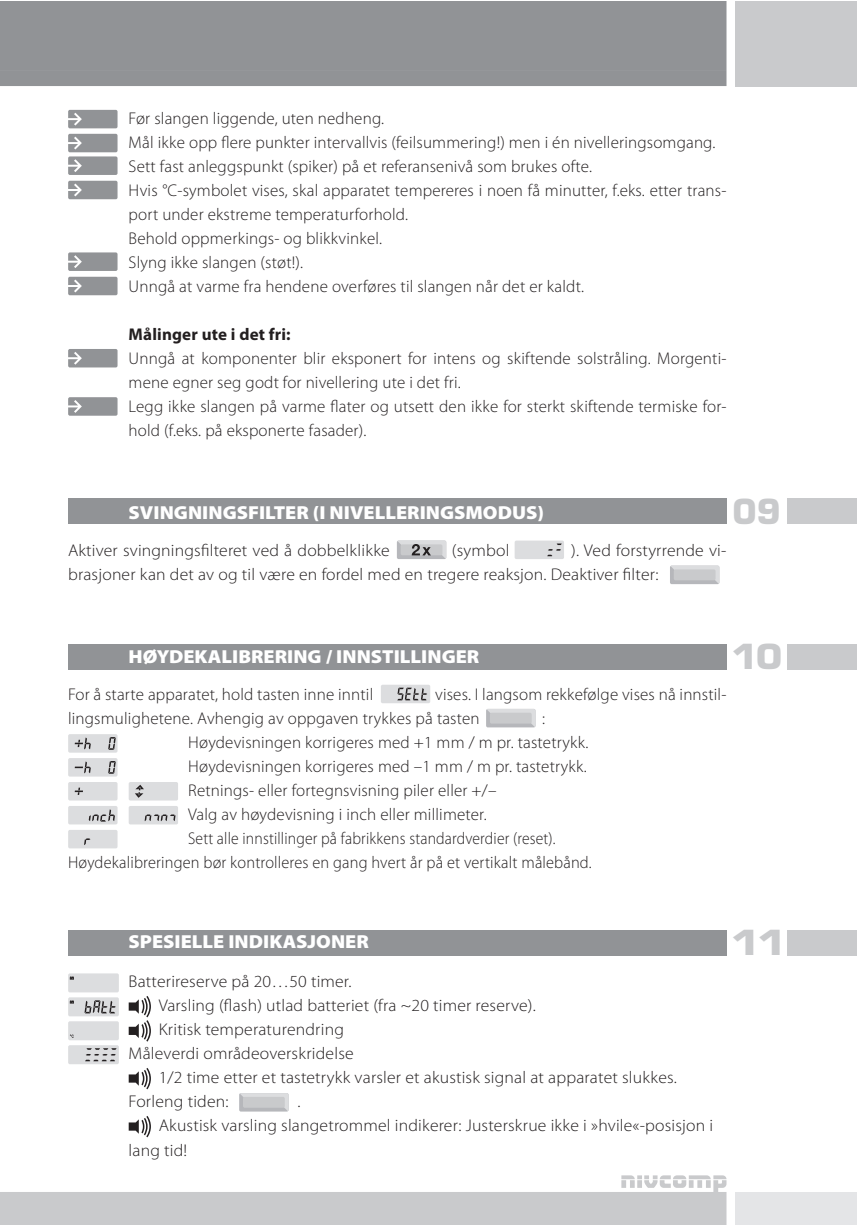
<style>
.page{position:relative;width:857px;height:1225px;background:#fff}
.page>*{position:absolute;margin:0;border:0;box-sizing:border-box;transform-origin:0 0}
.t1{font:900 37.8px "Eurostile T";color:#c9cacc;scale:1.2 1}
.t2{font:900 37.8px "Eurostile T";color:#c9cacc;scale:1.1 1}
.t3{font:900 37.8px "Eurostile T";color:#c9cacc}
.t4{font:900 18.8px "Myriad Pro";color:#fff;scale:1.07 1}
.t5{font:300 17px/24px "Myriad Pro";letter-spacing:.01em;color:#231f20}
.t6{font:300 17px/24px "Myriad Pro";letter-spacing:.01em;color:#231f20;scale:1.04 1}
.t7{font:300 17px "Myriad Pro";letter-spacing:.01em;color:#231f20;scale:.96 1}
.t8{font:300 17px "Myriad Pro";letter-spacing:.01em;color:#231f20;scale:.92 1}
.t9{font:700 17px "Myriad Pro";letter-spacing:.01em;color:#231f20}
</style>
<div class="page">
<div style="left:68px;top:930px;width:658px;height:25px;background:#919396"></div>
<div style="left:786px;top:930px;width:70px;height:25px;background:#c9cacc"></div>
<div style="left:68px;top:644px;width:658px;height:25px;background:#919396"></div>
<div style="left:786px;top:644px;width:70px;height:25px;background:#c9cacc"></div>
<div style="left:68px;top:734px;width:49px;height:18px;background:#dcdddf;border-radius:2px"></div>
<svg style="left:75px;top:737px;width:16px;height:12px"></svg>
<svg style="left:108px;top:737px;width:8px;height:13px"></svg>
<div style="left:68px;top:758px;width:49px;height:18px;background:#dcdddf;border-radius:2px"></div>
<svg style="left:75px;top:761px;width:16px;height:12px"></svg>
<svg style="left:108px;top:761px;width:8px;height:12px"></svg>
<div style="left:68px;top:782px;width:49px;height:18px;background:#dcdddf;border-radius:2px"></div>
<svg style="left:75px;top:787px;width:8px;height:8px"></svg>
<div style="left:129px;top:782px;width:49px;height:18px;background:#dcdddf;border-radius:2px"></div>
<svg style="left:135px;top:784px;width:9px;height:14px"></svg>
<div style="left:68px;top:806px;width:49px;height:18px;background:#dcdddf;border-radius:2px"></div>
<svg style="left:89px;top:809px;width:26px;height:12px"></svg>
<div style="left:129px;top:806px;width:49px;height:18px;background:#dcdddf;border-radius:2px"></div>
<svg style="left:144px;top:814px;width:31px;height:7px"></svg>
<div style="left:68px;top:830px;width:49px;height:18px;background:#dcdddf;border-radius:2px"></div>
<svg style="left:84px;top:838px;width:6px;height:7px"></svg>
<div style="left:68px;top:973px;width:51px;height:19px;background:#dcdddf;border-radius:2px"></div>
<svg style="left:70px;top:976px;width:4px;height:3px"></svg>
<div style="left:68px;top:997px;width:51px;height:19px;background:#dcdddf;border-radius:2px"></div>
<svg style="left:70px;top:1000px;width:4px;height:3px"></svg>
<svg style="left:84px;top:1000px;width:32px;height:13px"></svg>
<div style="left:68px;top:1021px;width:51px;height:19px;background:#dcdddf;border-radius:2px"></div>
<div style="left:68px;top:1045px;width:51px;height:19px;background:#dcdddf;border-radius:2px"></div>
<svg style="left:85px;top:1048px;width:31px;height:13px"></svg>
<svg style="left:129px;top:1068px;width:22px;height:21px"></svg>
<svg style="left:129px;top:996px;width:22px;height:45px"></svg>
<svg style="left:129px;top:1116px;width:22px;height:21px"></svg>
<svg style="left:68px;top:110px;width:49px;height:18px"></svg>
<svg style="left:68px;top:134px;width:49px;height:41px;background:#a2a4a6"></svg>
<svg style="left:68px;top:181px;width:49px;height:18px"></svg>
<svg style="left:68px;top:252px;width:49px;height:19px"></svg>
<svg style="left:68px;top:277px;width:49px;height:18px"></svg>
<svg style="left:68px;top:349px;width:49px;height:18px"></svg>
<svg style="left:68px;top:397px;width:49px;height:19px"></svg>
<div style="left:68px;top:498px;width:658px;height:26px;background:#919396"></div>
<div style="left:786px;top:498px;width:70px;height:26px;background:#c9cacc"></div>
<div style="left:734px;top:1px;width:122px;height:85px;background:#c9cacc"></div>
<div style="left:0;top:70px;width:726px;height:16px;background:#919396"></div>
<div style="left:0;top:1px;width:726px;height:69px;background:#919396"></div>
<svg style="left:0;top:1175px;width:726px;height:49px"></svg>
<div style="left:734px;top:1192px;width:122px;height:32px;background:#e4e5e7"></div>
<div style="left:514px;top:540px;width:49px;height:19px;background:#dcdddf;border-radius:2px"></div>
<svg style="left:547px;top:543px;width:14px;height:13px"></svg>
<svg style="left:397px;top:540px;width:49px;height:19px"></svg>
<svg style="left:670px;top:565px;width:49px;height:19px"></svg>
<div style="left:673px;top:569px;width:42px;height:11px;background:#c9cacc;border-radius:2px"></div>
<svg style="left:486px;top:709px;width:49px;height:18px"></svg>
<div style="left:489px;top:712px;width:42px;height:11px;background:#c9cacc;border-radius:2px"></div>
<div style="left:380px;top:684px;width:50px;height:19px;background:#dcdddf;border-radius:2px"></div>
<svg style="left:397px;top:687px;width:30px;height:13px"></svg>
<svg style="left:239px;top:1093px;width:49px;height:18px"></svg>
<div style="left:243px;top:1096px;width:41px;height:11px;background:#c9cacc;border-radius:2px"></div>
<p class="t5" style="left:129px;top:108px;width:599px">Før slangen liggende, uten nedheng.<br>Mål ikke opp flere punkter intervallvis (feilsummering!) men i én nivelleringsomgang.<br>Sett fast anleggspunkt (spiker) på et referansenivå som brukes ofte.<br>Hvis °C-symbolet vises, skal apparatet tempereres i noen få minutter, f.eks. etter trans&shy;port under ekstreme temperaturforhold.<br>Behold oppmerkings- og blikkvinkel.<br>Slyng ikke slangen (støt!).<br>Unngå at varme fra hendene overføres til slangen når det er kaldt.</p>
<p class="t9" style="left:129px;top:328px;width:163px">Målinger ute i det fri:</p>
<p class="t5" style="left:129px;top:348px;width:599px">Unngå at komponenter blir eksponert for intens og skiftende solstråling. Morgenti&shy;mene egner seg godt for nivellering ute i det fri.<br>Legg ikke slangen på varme flater og utsett den ikke for sterkt skiftende termiske for&shy;hold (f.eks. på eksponerte fasader).</p>
<p class="t4" style="left:129px;top:505px;width:389px">SVINGNINGSFILTER (I NIVELLERINGSMODUS)</p>
<p class="t6" style="left:68px;top:539px;width:311px">Aktiver svingningsfilteret ved å dobbelklikke</p>
<p class="t6" style="left:451px;top:539px;width:57px">(symbol</p>
<p class="t6" style="left:68px;top:539px;width:634px;text-indent:503px">). Ved forstyrrende vi&shy;brasjoner kan det av og til være en fordel med en tregere reaksjon. Deaktiver filter:</p>
<h1 class="t3" style="left:732px;top:496px;width:50px">09</h1>
<h1 class="t2" style="left:731px;top:642px;width:48px">10</h1>
<p class="t4" style="left:129px;top:649px;width:329px">HØYDEKALIBRERING / INNSTILLINGER</p>
<p class="t5" style="left:68px;top:684px;width:306px">For å starte apparatet, hold tasten inne inntil</p>
<p class="t5" style="left:68px;top:684px;width:659px;text-indent:367px">vises. I langsom rekkefølge vises nå innstil&shy;lingsmulighetene. Avhengig av oppgaven trykkes på tasten</p>
<p class="t5" style="left:542px;top:708px;width:4px">:</p>
<p class="t5" style="left:188px;top:732px;width:401px">Høydevisningen korrigeres med +1 mm / m pr. tastetrykk.</p>
<p class="t5" style="left:188px;top:756px;width:400px">Høydevisningen korrigeres med –1 mm / m pr. tastetrykk.</p>
<p class="t5" style="left:188px;top:780px;width:310px">Retnings- eller fortegnsvisning piler eller +/–</p>
<p class="t5" style="left:188px;top:804px;width:300px">Valg av høydevisning i inch eller millimeter.</p>
<p class="t8" style="left:188px;top:832px;width:400px">Sett alle innstillinger på fabrikkens standardverdier (reset).</p>
<p class="t7" style="left:68px;top:856px;width:546px">Høydekalibreringen bør kontrolleres en gang hvert år på et vertikalt målebånd.</p>
<p class="t4" style="left:129px;top:935px;width:226px">SPESIELLE INDIKASJONER</p>
<p class="t6" style="left:129px;top:971px;width:216px">Batterireserve på 20…50 timer.</p>
<p class="t6" style="left:159px;top:995px;width:364px">Varsling (flash) utlad batteriet (fra ~20 timer reserve).</p>
<p class="t6" style="left:159px;top:1019px;width:179px">Kritisk temperaturendring</p>
<p class="t6" style="left:129px;top:1043px;width:218px">Måleverdi områdeoverskridelse</p>
<p class="t6" style="left:159px;top:1067px;width:499px">1/2 time etter et tastetrykk varsler et akustisk signal at apparatet slukkes.</p>
<p class="t6" style="left:129px;top:1091px;width:97px">Forleng tiden:</p>
<p class="t6" style="left:297px;top:1091px;width:4px">.</p>
<p class="t6" style="left:159px;top:1115px;width:534px">Akustisk varsling slangetrommel indikerer: Justerskrue ikke i »hvile«-posisjon i</p>
<p class="t6" style="left:129px;top:1139px;width:58px">lang tid!</p>
<h1 class="t1" style="left:731px;top:928px;width:47px">11</h1>
</div>
